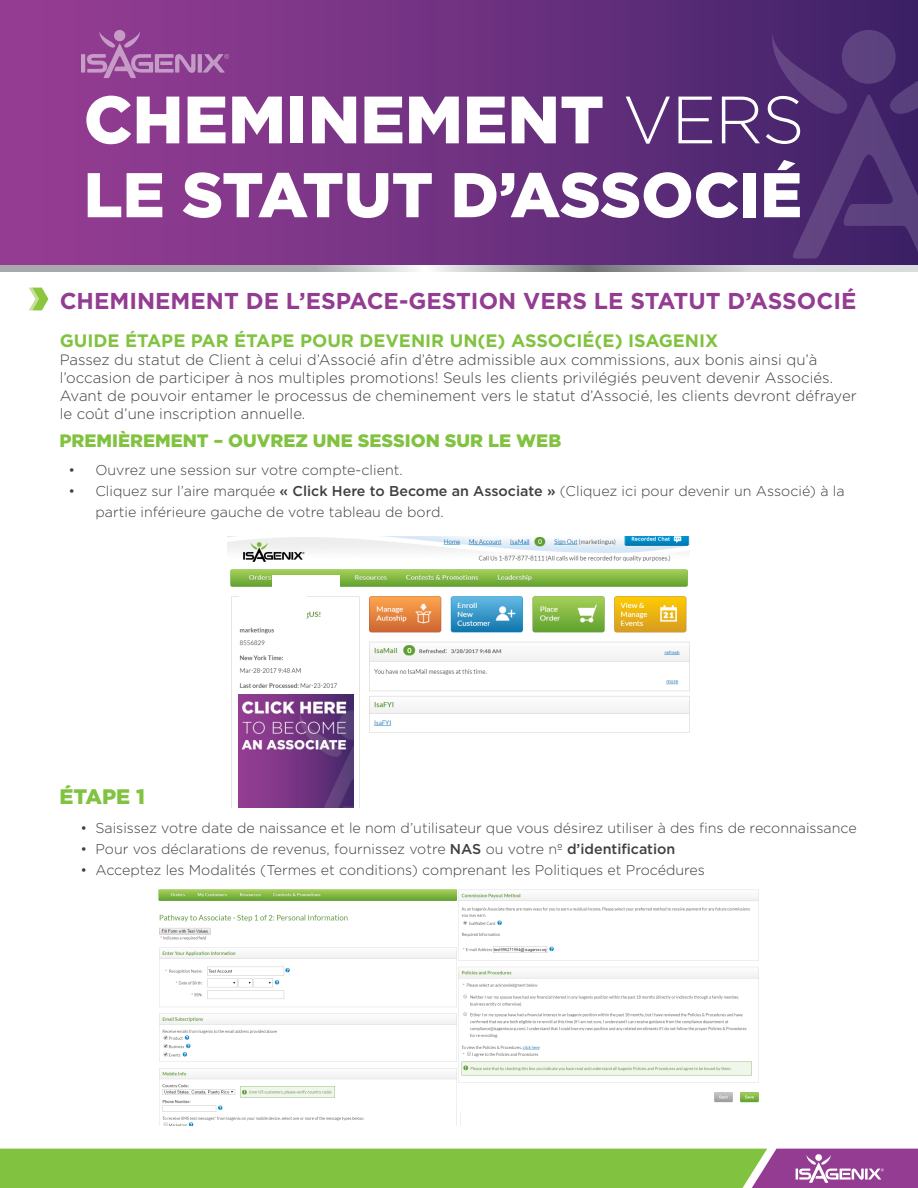
<style>
.page{position:relative;width:918px;height:1188px;background:#fff}
.page>*{position:absolute;margin:0;border:0;box-sizing:border-box;transform-origin:0 0}
.t1{font:900 66.75px "Gotham";color:#fff}
.t2{font:900 63px "Gotham";color:#fff}
.t3{font:700 22.95px "Gotham";color:#943b92}
.t4{font:900 21px "Gotham";color:#81c340}
.t5{font:700 18px "Gotham";color:#81c340}
.t6{font:900 18px "Gotham";color:#81c340}
.t7{font:300 15px/18px "Gotham";color:#3f3f40}
.t8{font:300 14.25px/21px "Gotham";color:#3f3f40}
.s1{font-weight:300}
.s2{font-weight:500}
</style>
<div class="page">
<div style="left:0;top:0;width:918px;height:265px;background:linear-gradient(to right,#9b3f96,#3f2269)"></div>
<svg style="left:0;top:265px;width:918px;height:6px;background:#b7b8bb"></svg>
<div style="left:842px;top:30px;width:54px;height:54px;background:#5d427f;border-radius:50%"></div>
<svg style="left:771px;top:34px;width:147px;height:225px;background:#4d2e72"></svg>
<svg style="left:81px;top:54px;width:4px;height:19px"></svg>
<svg style="left:198px;top:54px;width:4px;height:19px"></svg>
<svg style="left:87px;top:31px;width:108px;height:47px;background:#9d579f"></svg>
<svg style="left:203px;top:54px;width:26px;height:19px"></svg>
<svg style="left:29px;top:288px;width:19px;height:22px"></svg>
<svg style="left:0;top:1149px;width:918px;height:39px;background:#87b051"></svg>
<img style="left:227px;top:536px;width:462px;height:271px">
<img style="left:239px;top:694px;width:115px;height:113px">
<img style="left:158px;top:889px;width:299px;height:236px">
<img style="left:458px;top:889px;width:301px;height:214px">
<div style="left:273px;top:575px;width:67px;height:11px;background:#fff"></div>
<div style="left:239px;top:589px;width:67px;height:29px;background:#fff"></div>
<p class="t1" style="left:84px;top:74px;width:722px">CHEMINEMENT <span class="s1">VERS</span></p>
<p class="t2" style="left:84px;top:152px;width:720px">LE STATUT D’ASSOCIÉ</p>
<p class="t3" style="left:60px;top:286px;width:798px">CHEMINEMENT DE L’ESPACE-GESTION VERS LE STATUT D’ASSOCIÉ</p>
<p class="t5" style="left:60px;top:329px;width:660px">GUIDE ÉTAPE PAR ÉTAPE POUR DEVENIR UN(E) ASSOCIÉ(E) ISAGENIX</p>
<p class="t7" style="left:60px;top:350px;width:799px">Passez du statut de Client à celui d’Associé afin d’être admissible aux commissions, aux bonis ainsi qu’à l’occasion de participer à nos multiples promotions! Seuls les clients privilégiés peuvent devenir Associés.<br>Avant de pouvoir entamer le processus de cheminement vers le statut d’Associé, les clients devront défrayer le coût d’une inscription annuelle.</p>
<p class="t6" style="left:59px;top:428px;width:503px">PREMIÈREMENT – OUVREZ UNE SESSION SUR LE WEB</p>
<p class="t8" style="left:68px;top:459px;width:336px">• Ouvrez une session sur votre compte-client.</p>
<p class="t8" style="left:95px;top:480px;width:751px;text-indent:-27px">• Cliquez sur l’aire marquée <span class="s2">« Click Here to Become an Associate »</span> (Cliquez ici pour devenir un Associé) à la partie inférieure gauche de votre tableau de bord.</p>
<p class="t4" style="left:59px;top:782px;width:87px">ÉTAPE 1</p>
<p class="t8" style="left:80px;top:817px;width:778px">• Saisissez votre date de naissance et le nom d’utilisateur que vous désirez utiliser à des fins de reconnaissance</p>
<p class="t8" style="left:80px;top:838px;width:596px">• Pour vos déclarations de revenus, fournissez votre <span class="s2">NAS</span> ou votre nº <span class="s2">d’identification</span></p>
<p class="t8" style="left:80px;top:859px;width:626px">• Acceptez les Modalités (Termes et conditions) comprenant les Politiques et Procédures</p>
</div>
